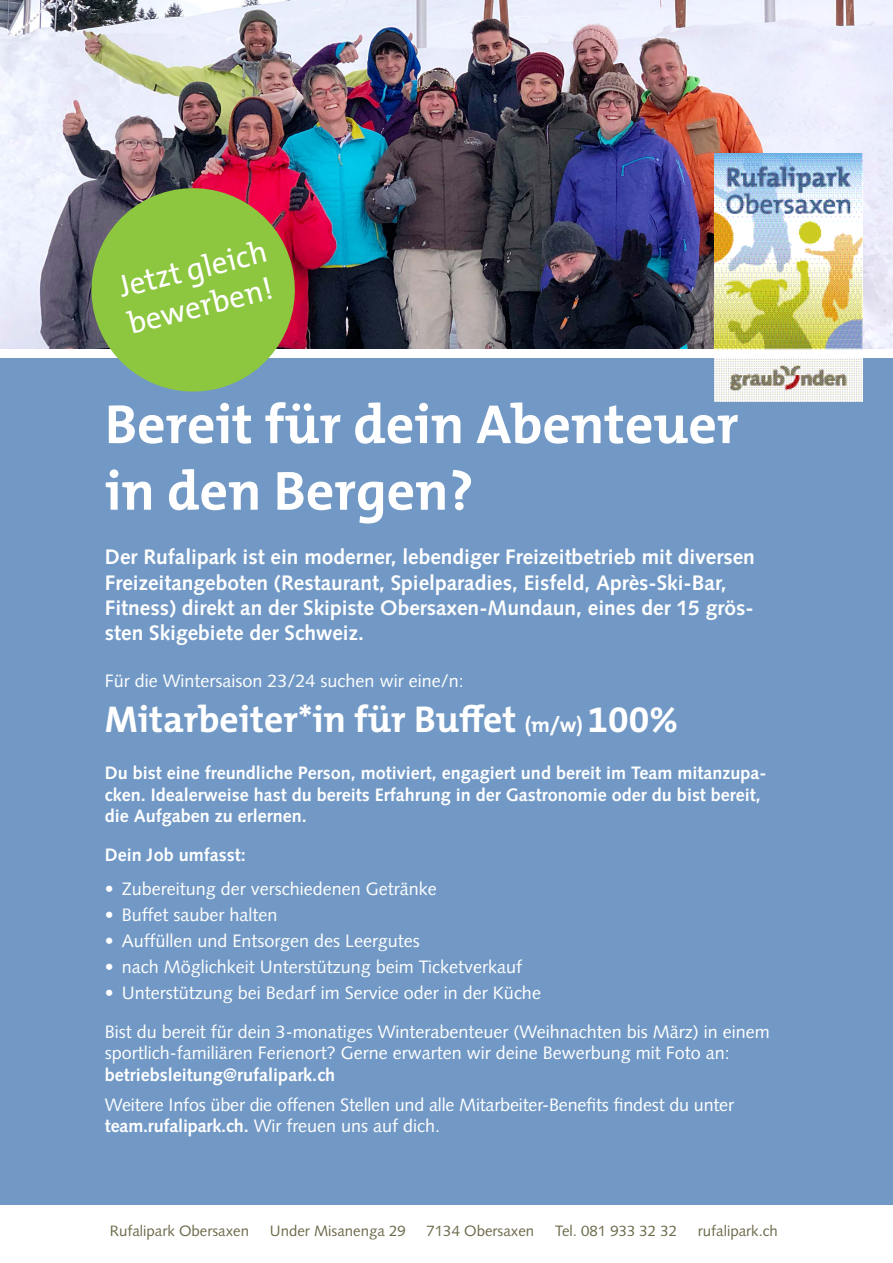
<style>
.page{position:relative;width:893px;height:1263px;background:#fff}
.page>*{position:absolute;margin:0;border:0;box-sizing:border-box;transform-origin:0 0}
.t1{font:700 55.5px/66.6px "The Mix B W7";color:#fff}
.t2{font:700 37.5px "The Mix B W7";color:#fff}
.t3{font:31.2px/37.5px "The Mix B W5 Plain";color:#fff}
.t4{font:700 21px/25.2px "Syntax LT Std";color:#fff}
.t5{font:18px/21.6px "Syntax LT Std";color:#fff}
.t6{font:700 18px/21.6px "Syntax LT Std";color:#fff}
.t7{font:15px "Syntax LT Std";color:#6d6a4a}
.s1{font-size:21px}
.s2{font-weight:700}
</style>
<div class="page">
<div style="left:0;top:358px;width:893px;height:846px;background:#7299c6"></div>
<img style="left:0;top:0;width:893px;height:348px">
<img style="left:714px;top:153px;width:148px;height:248px">
<svg style="left:81px;top:178px;width:224px;height:214px;fill:#8dc63f"></svg>
<p class="t3" style="left:115px;top:269px;width:153px;rotate:-14deg">Jetzt gleich bewerben!</p>
<p class="t1" style="left:105px;top:391px;width:635px">Bereit für dein Abenteuer in den Bergen?</p>
<p class="t4" style="left:105px;top:545px;width:651px">Der Rufalipark ist ein moderner, lebendiger Freizeitbetrieb mit diversen Freizeitangeboten (Restaurant, Spielparadies, Eisfeld, Après-Ski-Bar, Fitness) direkt an der Skipiste Obersaxen-Mundaun, eines der 15 grös&shy;sten Skigebiete der Schweiz.</p>
<p class="t5" style="left:105px;top:670px;width:360px">Für die Wintersaison 23/24 suchen wir eine/n:</p>
<p class="t2" style="left:105px;top:695px;width:574px">Mitarbeiter*in für Buffet <span class="s1">(m/w)</span> 100%</p>
<p class="t6" style="left:105px;top:762px;width:663px">Du bist eine freundliche Person, motiviert, engagiert und bereit im Team mitanzupa&shy;cken. Idealerweise hast du bereits Erfahrung in der Gastronomie oder du bist bereit, die Aufgaben zu erlernen.</p>
<p class="t6" style="left:105px;top:844px;width:142px">Dein Job umfasst:</p>
<p class="t5" style="left:105px;top:878px;width:333px">• Zubereitung der verschiedenen Getränke</p>
<p class="t5" style="left:105px;top:904px;width:174px">• Buffet sauber halten</p>
<p class="t5" style="left:105px;top:930px;width:316px">• Auffüllen und Entsorgen des Leergutes</p>
<p class="t5" style="left:105px;top:956px;width:419px">• nach Möglichkeit Unterstützung beim Ticketverkauf</p>
<p class="t5" style="left:105px;top:982px;width:438px">• Unterstützung bei Bedarf im Service oder in der Küche</p>
<p class="t5" style="left:105px;top:1020px;width:666px">Bist du bereit für dein 3-monatiges Winterabenteuer (Weihnachten bis März) in einem sportlich-familiären Ferienort? Gerne erwarten wir deine Bewerbung mit Foto an: <span class="s2">betriebsleitung@rufalipark.ch</span></p>
<p class="t5" style="left:105px;top:1094px;width:631px">Weitere Infos über die offenen Stellen und alle Mitarbeiter-Benefits findest du unter <span class="s2">team.rufalipark.ch.</span> Wir freuen uns auf dich.</p>
<p class="t7" style="left:110px;top:1221px;width:141px">Rufalipark Obersaxen</p>
<p class="t7" style="left:270px;top:1221px;width:137px">Under Misanenga 29</p>
<p class="t7" style="left:427px;top:1221px;width:109px">7134 Obersaxen</p>
<p class="t7" style="left:555px;top:1221px;width:124px">Tel. 081 933 32 32</p>
<p class="t7" style="left:698px;top:1221px;width:81px">rufalipark.ch</p>
</div>
